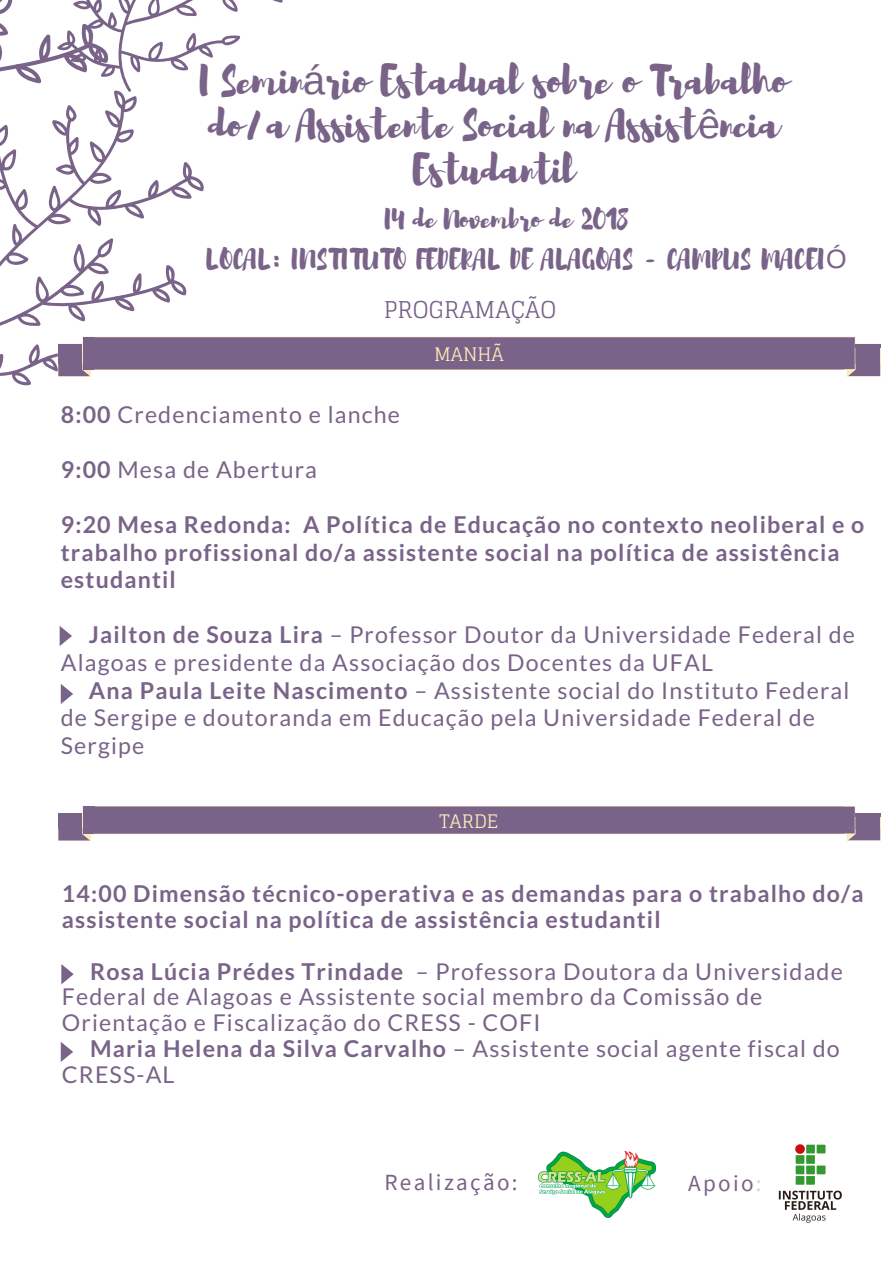
<style>
.page{position:relative;width:893px;height:1263px;background:#fff}
.page>*{position:absolute;margin:0;border:0;box-sizing:border-box;transform-origin:0 0}
.t1{font:39.75px/44.5px "Brusher";color:#796388;text-align:center}
.t2{font:26.47px/40.5px "Brusher";letter-spacing:.05em;color:#796388}
.t3{font:23.17px/27.6px "Lato";letter-spacing:.05em;color:#796388}
.t4{font:700 23.17px/27.6px "Lato";letter-spacing:.05em;color:#796388}
.t5{font:23.17px "Source Sans Pro";letter-spacing:.1em;color:#796388}
.t6{font:23.17px "Glegoo";color:#796388}
.t7{font:18.67px "Glegoo";color:#ffe9b9}
.s1{font-family:"Liberation Sans"}
.s2{font-weight:700}
.s3{color:#e6c5ff}
</style>
<div class="page">
<svg style="left:0;top:209px;width:204px;height:177px"></svg>
<svg style="left:0;top:0;width:283px;height:209px"></svg>
<img style="left:538px;top:1151px;width:117px;height:67px">
<img style="left:778px;top:1144px;width:64px;height:79px">
<svg style="left:58px;top:806px;width:823px;height:35px"></svg>
<svg style="left:58px;top:337px;width:823px;height:40px"></svg>
<svg style="left:60px;top:626px;width:12px;height:20px"></svg>
<svg style="left:61px;top:684px;width:12px;height:20px"></svg>
<svg style="left:61px;top:964px;width:13px;height:20px"></svg>
<svg style="left:61px;top:1042px;width:12px;height:20px"></svg>
<h1 class="t1" style="left:200px;top:56px;width:589px">I Semin<span class="s1">á</span>rio Estadual sobre o Trabalho do/a Assistente Social na Assist<span class="s1">ê</span>ncia<br>Estudantil</h1>
<p class="t2" style="left:206px;top:197px;width:642px;text-indent:178px">I4 de Novembro de 2018<br>LOCAL: INSTITUTO FEDERAL DE ALAGOAS - CAMPUS MACEI<span class="s1">Ó</span></p>
<p class="t6" style="left:384px;top:297px;width:174px">PROGRAMAÇÃO</p>
<p class="t7" style="left:434px;top:344px;width:71px">MANHÃ</p>
<p class="t3" style="left:61px;top:400px;width:341px"><span class="s2">8:00</span> Credenciamento e lanche</p>
<p class="t3" style="left:61px;top:455px;width:258px"><span class="s2">9:00</span> Mesa de Abertura</p>
<p class="t4" style="left:61px;top:510px;width:805px">9:20 Mesa Redonda: A Política de Educação no contexto neoliberal e o trabalho profissional do/a assistente social na política de assistência estudantil</p>
<p class="t3" style="left:61px;top:621px;width:796px;text-indent:28px"><span class="s2">Jailton de Souza Lira</span> – Professor Doutor da Universidade Federal de<br>Alagoas e presidente da Associação dos Docentes da UFAL</p>
<p class="t3" style="left:61px;top:676px;width:790px;text-indent:28px"><span class="s2">Ana Paula Leite Nascimento</span> – Assistente social do Instituto Federal de Sergipe e doutoranda em Educação pela Universidade Federal de<br>Sergipe</p>
<p class="t7" style="left:439px;top:811px;width:61px">TARDE</p>
<p class="t4" style="left:62px;top:880px;width:803px;line-height:25.9px">14:00 Dimensão técnico-operativa e as demandas para o trabalho do/a assistente social na política de assistência estudantil</p>
<p class="t3" style="left:62px;top:958px;width:782px;line-height:25.9px;text-indent:28px"><span class="s2">Rosa Lúcia Prédes Trindade</span> – Professora Doutora da Universidade<br>Federal de Alagoas e Assistente social membro da Comissão de<br>Orientação e Fiscalização do CRESS - COFI</p>
<p class="t3" style="left:62px;top:1035px;width:779px;line-height:25.9px;text-indent:28px"><span class="s2">Maria Helena da Silva Carvalho</span> – Assistente social agente fiscal do<br>CRESS-AL</p>
<p class="t5" style="left:384px;top:1167px;width:135px">Realização:</p>
<p class="t5" style="left:688px;top:1169px;width:75px">Apoio<span class="s3">:</span></p>
</div>
